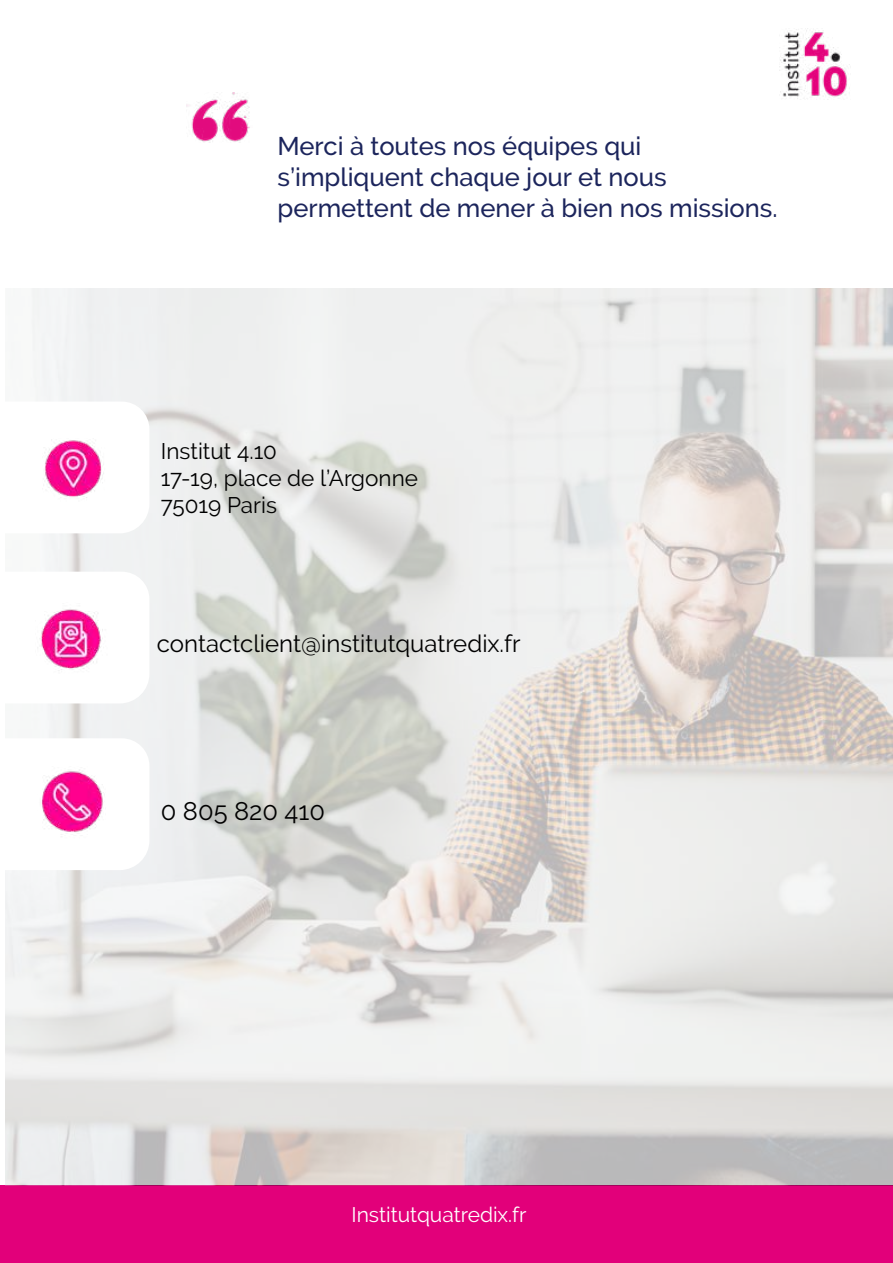
<style>
.page{position:relative;width:893px;height:1263px;background:#fff}
.page>*{position:absolute;margin:0;border:0;box-sizing:border-box;transform-origin:0 0}
.t1{font:500 25.5px/30.6px "Raleway";color:#1c255c}
.t2{font:25.5px "Raleway";color:#000}
.t3{font:24px "Raleway";color:#000}
.t4{font:22.5px/27px "Raleway";color:#000}
.t5{font:21px "Raleway";color:#fff}
</style>
<div class="page">
<div style="left:0;top:1185px;width:893px;height:78px;background:#e2007a"></div>
<img style="left:5px;top:288px;width:888px;height:897px">
<svg style="left:5px;top:738px;width:144px;height:132px"></svg>
<svg style="left:5px;top:572px;width:144px;height:131px"></svg>
<img style="left:779px;top:28px;width:71px;height:72px">
<svg style="left:5px;top:402px;width:144px;height:131px"></svg>
<img style="left:35px;top:430px;width:75px;height:73px">
<img style="left:35px;top:602px;width:75px;height:76px">
<img style="left:35px;top:766px;width:75px;height:76px">
<img style="left:186px;top:92px;width:64px;height:51px">
<p class="t1" style="left:277px;top:131px;width:502px">Merci à toutes nos équipes qui s’impliquent chaque jour et nous permettent de mener à bien nos missions.</p>
<p class="t4" style="left:161px;top:437px;width:259px">Institut 4.10<br>17-19, place de l’Argonne<br>75019 Paris</p>
<p class="t3" style="left:157px;top:629px;width:365px">contactclient@institutquatredix.fr</p>
<p class="t2" style="left:161px;top:796px;width:166px">0 805 820 410</p>
<p class="t5" style="left:351px;top:1202px;width:177px">Institutquatredix.fr</p>
</div>
